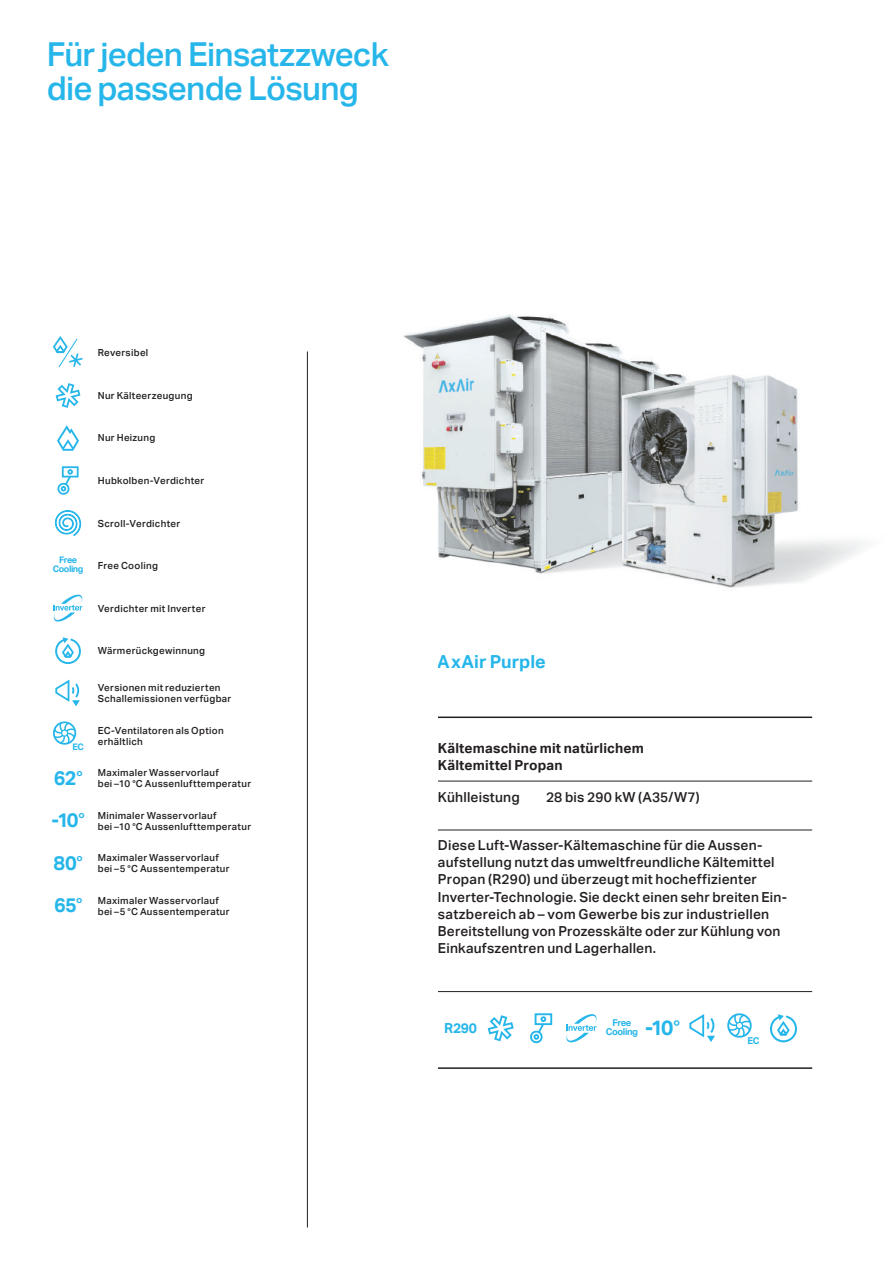
<style>
.page{position:relative;width:893px;height:1263px;background:#fff}
.page>*{position:absolute;margin:0;border:0;box-sizing:border-box;transform-origin:0 0}
.t1{font:500 33px/34px "Aktiv Grotesk";letter-spacing:-.025em;color:#26b6ea}
.t2{font:700 18px "Aktiv Grotesk";color:#26b6ea}
.t3{font:500 13.8px/17px "Aktiv Grotesk";letter-spacing:.015em;color:#231f20}
.t4{font:700 13.8px/17px "Aktiv Grotesk";letter-spacing:.01em;color:#231f20}
.t5{font:700 13.8px "Aktiv Grotesk";color:#26b6ea}
.t6{font:500 9.75px/10.8px "Aktiv Grotesk";letter-spacing:.03em;color:#231f20}
.t7{font:700 9.45px/9.4px "Aktiv Grotesk";letter-spacing:-.05em;color:#26b6ea}
.t8{font:700 9px/9px "Aktiv Grotesk";letter-spacing:-.05em;color:#26b6ea;text-align:center}
.s1{font-weight:700;font-size:19.8px;color:#26b6ea}
.s2{font-size:18.6px;color:#26b6ea}
.s3{font-size:20.85px}
</style>
<div class="page">
<img style="left:403px;top:314px;width:250px;height:260px">
<img style="left:609px;top:362px;width:253px;height:226px">
<img style="left:622px;top:374px;width:175px;height:211px">
<hr style="left:438px;top:781px;width:374px;height:1px;background:#231f20">
<hr style="left:438px;top:830px;width:374px;height:1px;background:#231f20">
<hr style="left:438px;top:991px;width:374px;height:1px;background:#231f20">
<hr style="left:438px;top:716px;width:374px;height:2px;background:#231f20">
<hr style="left:438px;top:1067px;width:374px;height:2px;background:#231f20">
<svg style="left:566px;top:1014px;width:31px;height:28px"></svg>
<svg style="left:488px;top:1015px;width:26px;height:26px"></svg>
<svg style="left:689px;top:1014px;width:26px;height:28px"></svg>
<svg style="left:727px;top:1013px;width:25px;height:25px"></svg>
<div style="left:535px;top:1013px;width:17px;height:12px;border:2px solid #26b6ea"></div>
<svg style="left:530px;top:1016px;width:16px;height:28px"></svg>
<svg style="left:770px;top:1014px;width:27px;height:28px"></svg>
<svg style="left:53px;top:336px;width:30px;height:32px"></svg>
<svg style="left:56px;top:383px;width:24px;height:25px"></svg>
<svg style="left:57px;top:425px;width:22px;height:26px"></svg>
<div style="left:62px;top:466px;width:17px;height:11px;border:2px solid #26b6ea"></div>
<svg style="left:57px;top:469px;width:16px;height:26px"></svg>
<svg style="left:54px;top:510px;width:28px;height:26px"></svg>
<svg style="left:54px;top:594px;width:29px;height:27px"></svg>
<svg style="left:55px;top:637px;width:26px;height:27px"></svg>
<svg style="left:55px;top:679px;width:25px;height:27px"></svg>
<svg style="left:53px;top:721px;width:24px;height:24px"></svg>
<hr style="left:307px;top:351px;width:1px;height:876px;background:#231f20">
<h1 class="t1" style="left:47px;top:38px;width:344px">Für jeden Einsatzzweck die passende Lösung</h1>
<p class="t6" style="left:98px;top:348px;width:52px">Reversibel</p>
<p class="t6" style="left:98px;top:390px;width:96px">Nur Kälteerzeugung</p>
<p class="t6" style="left:98px;top:433px;width:59px">Nur Heizung</p>
<p class="t6" style="left:98px;top:475px;width:108px">Hubkolben-Verdichter</p>
<p class="t6" style="left:98px;top:518px;width:84px">Scroll-Verdichter</p>
<p class="t8" style="left:53px;top:556px;width:32px">Free<br>Cooling</p>
<p class="t6" style="left:98px;top:560px;width:62px">Free Cooling</p>
<p class="t6" style="left:98px;top:603px;width:109px">Verdichter mit Inverter</p>
<p class="t6" style="left:98px;top:645px;width:109px">Wärmerückgewinnung</p>
<p class="t6" style="left:98px;top:682px;width:135px">Versionen mit reduzierten<br>Schallemissionen verfügbar</p>
<p class="t8" style="left:72px;top:743px;width:13px">EC</p>
<p class="t6" style="left:98px;top:725px;width:127px">EC-Ventilatoren als Option erhältlich</p>
<p class="t6" style="left:98px;top:767px;width:155px;text-indent:-44px"><span class="s1">62</span><span class="s2">°</span> Maximaler Wasservorlauf<br>bei –10 °C Aussenlufttemperatur</p>
<p class="t6" style="left:98px;top:810px;width:155px;text-indent:-46px"><span class="s1">-10</span><span class="s2">°</span> Minimaler Wasservorlauf<br>bei –10 °C Aussenlufttemperatur</p>
<p class="t6" style="left:98px;top:852px;width:133px;text-indent:-44px"><span class="s1">80</span><span class="s2">°</span> Maximaler Wasservorlauf bei –5 °C Aussentemperatur</p>
<p class="t6" style="left:98px;top:895px;width:133px;text-indent:-44px"><span class="s1">65</span><span class="s2">°</span> Maximaler Wasservorlauf bei –5 °C Aussentemperatur</p>
<h2 class="t2" style="left:438px;top:651px;width:109px">AxAir Purple</h2>
<h3 class="t4" style="left:438px;top:739px;width:207px">Kältemaschine mit natürlichem<br>Kältemittel Propan</h3>
<h3 class="t3" style="left:438px;top:788px;width:83px">Kühlleistung</h3>
<h3 class="t3" style="left:546px;top:788px;width:155px">28 bis 290 kW (A35/W7)</h3>
<p class="t3" style="left:438px;top:837px;width:351px">Diese Luft-Wasser-Kältemaschine für die Aussen-- aufstellung nutzt das umweltfreundliche Kältemittel Propan (R290) und überzeugt mit hocheffizienter Inverter-Technologie. Sie deckt einen sehr breiten Ein&shy;satzbereich ab – vom Gewerbe bis zur industriellen Bereitstellung von Prozesskälte oder zur Kühlung von Einkaufszentren und Lagerhallen.</p>
<h3 class="t5" style="left:444px;top:1020px;width:34px">R290</h3>
<p class="t7" style="left:606px;top:1018px;width:76px;text-indent:7px">Free<br>Cooling <span class="s3">-10</span><sup>°</sup></p>
<p class="t7" style="left:748px;top:1036px;width:14px">EC</p>
</div>
